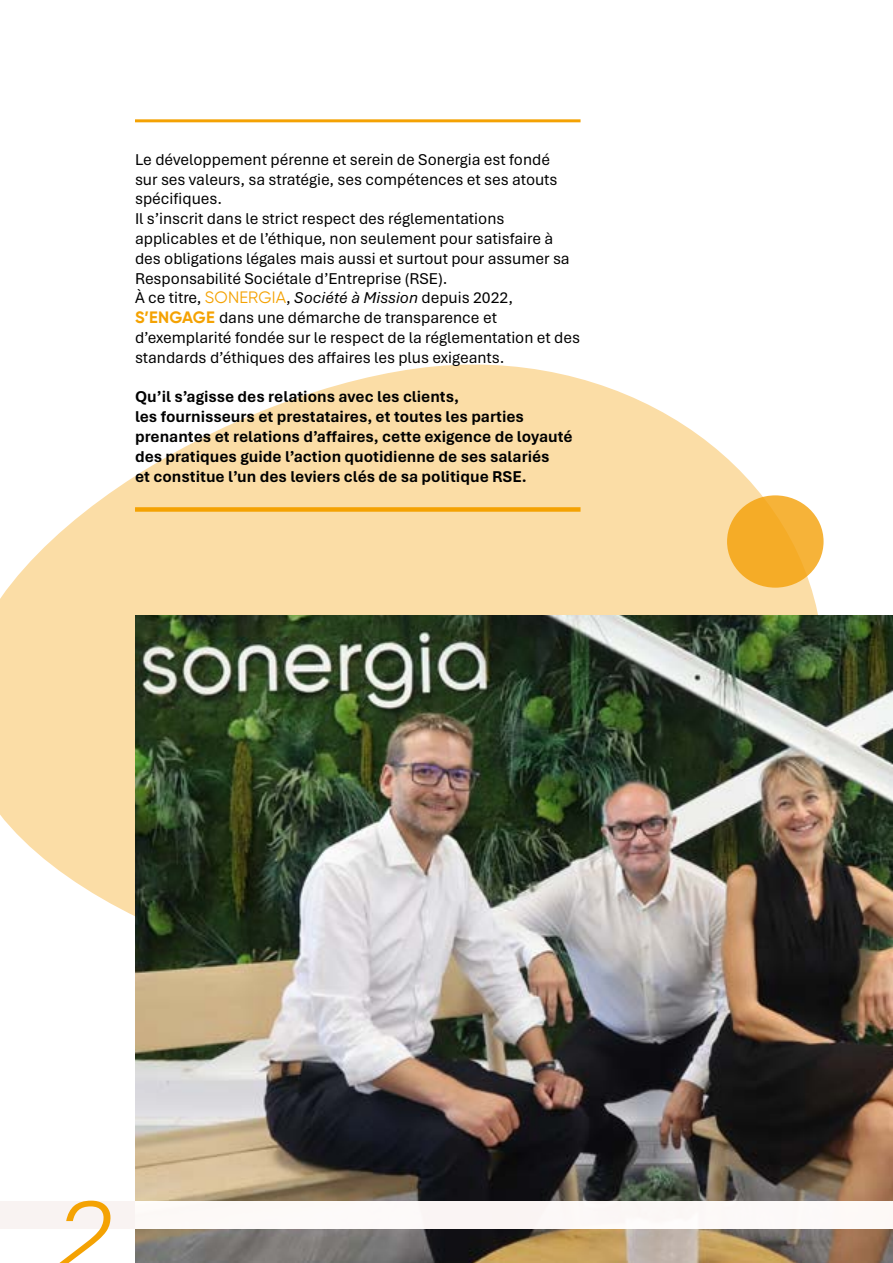
<style>
.page{position:relative;width:893px;height:1263px;background:#fff}
.page>*{position:absolute;margin:0;border:0;box-sizing:border-box;transform-origin:0 0}
.t1{font:italic 300 111px "Aptos";color:#f4a203}
.t2{font:16.5px/19.8px "Aptos";color:#000}
.t3{font:700 16.5px/19.8px "Aptos";color:#000}
.s1{font-family:"Gilroy";color:#f4a203}
.s2{font-style:italic}
.s3{font-family:"Gilroy";font-weight:700;color:#f4a203}
</style>
<div class="page">
<svg style="left:0;top:364px;width:824px;height:552px;fill:#fbdda6"></svg>
<div style="left:727px;top:495px;width:96px;height:93px;background:linear-gradient(to right,#f5ab24,#f6b338);border-radius:50%"></div>
<img style="left:135px;top:615px;width:758px;height:648px">
<hr style="left:135px;top:119px;width:445px;height:3px;background:#f4a203">
<div style="left:135px;top:507px;width:445px;height:5px;background:#f4a203"></div>
<div style="left:0;top:1202px;width:893px;height:27px;background:#f9f3f2"></div>
<p class="t2" style="left:135px;top:149px;width:447px">Le développement pérenne et serein de Sonergia est fondé<br>sur ses valeurs, sa stratégie, ses compétences et ses atouts spécifiques.<br>Il s’inscrit dans le strict respect des réglementations applicables et de l’éthique, non seulement pour satisfaire à des obligations légales mais aussi et surtout pour assumer sa Responsabilité Sociétale d’Entreprise (RSE).<br>À ce titre, <span class="s1">SONERGIA</span>, <span class="s2">Société à Mission</span> depuis 2022, <span class="s3">S’ENGAGE</span> dans une démarche de transparence et d’exemplarité fondée sur le respect de la réglementation et des standards d’éthiques des affaires les plus exigeants.</p>
<p class="t3" style="left:135px;top:386px;width:439px">Qu’il s’agisse des relations avec les clients,<br>les fournisseurs et prestataires, et toutes les parties prenantes et relations d’affaires, cette exigence de loyauté des pratiques guide l’action quotidienne de ses salariés<br>et constitue l’un des leviers clés de sa politique RSE.</p>
<h1 class="t1" style="left:54px;top:1160px;width:61px">2</h1>
</div>
